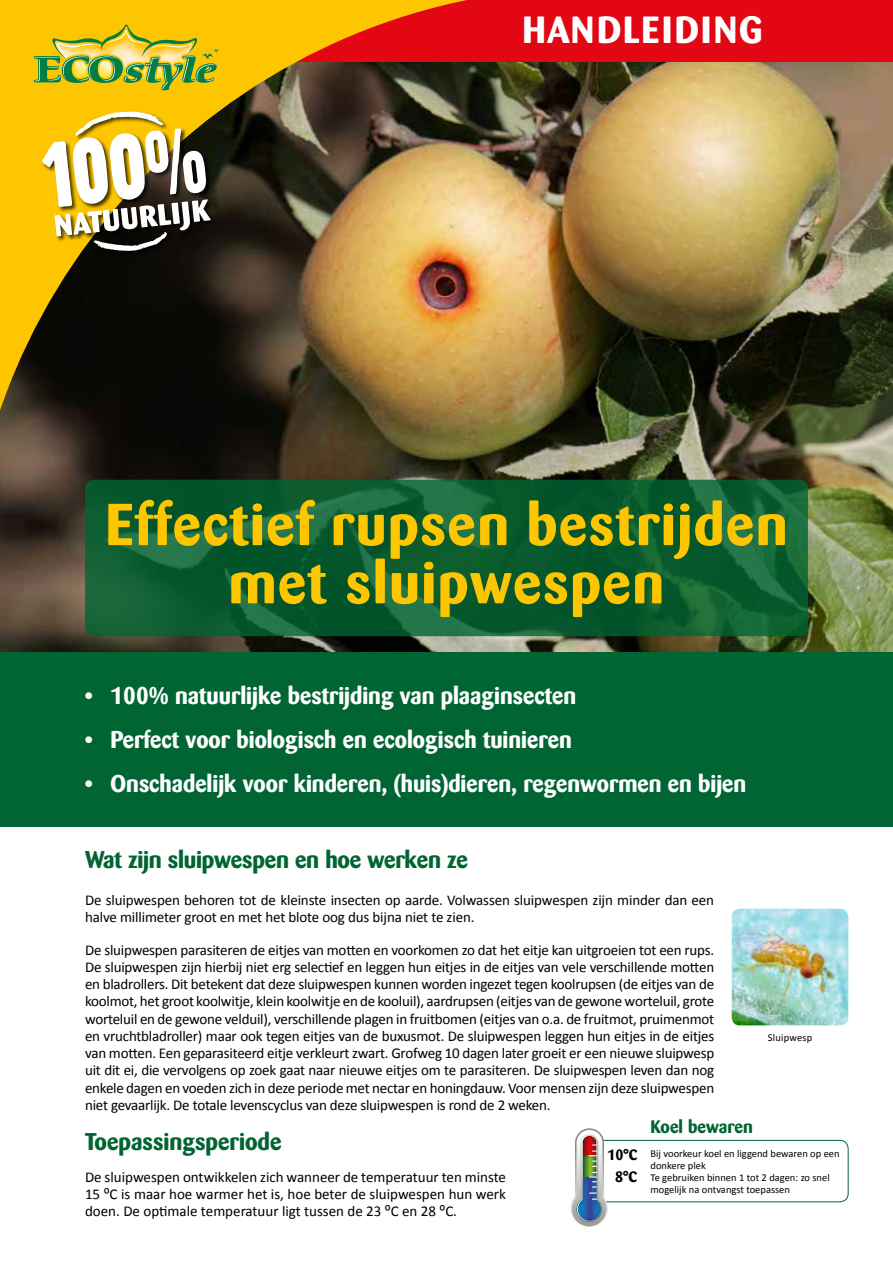
<style>
.page{position:relative;width:893px;height:1263px;background:#fff}
.page>*{position:absolute;margin:0;border:0;box-sizing:border-box;transform-origin:0 0}
.t1{font:700 58.5px/58.2px "Barmeno BQ";letter-spacing:.03em;color:#fdc600;text-align:center}
.t2{font:700 37.5px "Barmeno BQ";letter-spacing:.05em;color:#fff}
.t3{font:700 24px "Barmeno BQ";color:#fff}
.t4{font:700 24px "Barmeno BQ";letter-spacing:-.01em;color:#006533}
.t5{font:700 18px "Barmeno BQ";color:#006533}
.t6{font:15px/17.2px "Calibri";letter-spacing:-.01em;color:#000;text-align:justify}
.t7{font:700 14.85px "Barmeno BQ";color:#000}
.t8{font:10.5px/12px "Calibri";color:#000}
.t9{font:10.5px "Calibri";letter-spacing:.02em;color:#000}
</style>
<div class="page">
<img style="left:0;top:62px;width:893px;height:590px">
<div style="left:0;top:652px;width:893px;height:174px;background:#006533"></div>
<div style="left:0;top:0;width:893px;height:62px;background:#e30613"></div>
<img style="left:0;top:0;width:593px;height:465px">
<svg style="left:32px;top:24px;width:187px;height:68px;background:#c4bb2d"></svg>
<svg style="left:85px;top:480px;width:723px;height:156px;background:#0d5e32"></svg>
<div style="left:41px;top:111px;width:175px;height:146px;background:#000;opacity:.75"></div>
<svg style="left:42px;top:111px;width:169px;height:140px"></svg>
<div style="left:589px;top:1140px;width:259px;height:62px;border:1px solid #006533;border-radius:9px"></div>
<svg style="left:570px;top:1128px;width:38px;height:99px"></svg>
<img style="left:732px;top:909px;width:116px;height:116px">
<h2 class="t2" style="left:522px;top:7px;width:242px">HANDLEIDING</h2>
<h1 class="t1" style="left:105px;top:495px;width:684px">Effectief rupsen bestrijden met sluipwespen</h1>
<h3 class="t3" style="left:85px;top:681px;width:493px">• 100% natuurlijke bestrijding van plaaginsecten</h3>
<h3 class="t3" style="left:85px;top:725px;width:488px">• Perfect voor biologisch en ecologisch tuinieren</h3>
<h3 class="t3" style="left:85px;top:769px;width:663px">• Onschadelijk voor kinderen, (huis)dieren, regenwormen en bijen</h3>
<h3 class="t4" style="left:85px;top:845px;width:384px">Wat zijn sluipwespen en hoe werken ze</h3>
<p class="t6" style="left:85px;top:891px;width:631px">De sluipwespen behoren tot de kleinste insecten op aarde. Volwassen sluipwespen zijn minder dan een halve millimeter groot en met het blote oog dus bijna niet te zien.</p>
<p class="t6" style="left:85px;top:940px;width:631px">De sluipwespen parasiteren de eitjes van motten en voorkomen zo dat het eitje kan uitgroeien tot een rups.<br>De sluipwespen zijn hierbij niet erg selectief en leggen hun eitjes in de eitjes van vele verschillende motten en bladrollers. Dit betekent dat deze sluipwespen kunnen worden ingezet tegen koolrupsen (de eitjes van de koolmot, het groot koolwitje, klein koolwitje en de kooluil), aardrupsen (eitjes van de gewone worteluil, grote worteluil en de gewone velduil), verschillende plagen in fruitbomen (eitjes van o.a. de fruitmot, pruimenmot en vruchtbladroller) maar ook tegen eitjes van de buxusmot. De sluipwespen leggen hun eitjes in de eitjes van motten. Een geparasiteerd eitje verkleurt zwart. Grofweg 10 dagen later groeit er een nieuwe sluipwesp uit dit ei, die vervolgens op zoek gaat naar nieuwe eitjes om te parasiteren. De sluipwespen leven dan nog enkele dagen en voeden zich in deze periode met nectar en honingdauw. Voor mensen zijn deze sluipwespen niet gevaarlijk. De totale levenscyclus van deze sluipwespen is rond de 2 weken.</p>
<p class="t8" style="left:650px;top:1147px;width:191px">Bij voorkeur koel en liggend bewaren op een donkere plek<br>Te gebruiken binnen 1 tot 2 dagen: zo snel mogelijk na ontvangst toepassen</p>
<p class="t9" style="left:768px;top:1030px;width:46px">Sluipwesp</p>
<p class="t5" style="left:650px;top:1115px;width:104px">Koel bewaren</p>
<h3 class="t4" style="left:85px;top:1127px;width:198px">Toepassingsperiode</h3>
<p class="t6" style="left:85px;top:1168px;width:422px">De sluipwespen ontwikkelen zich wanneer de temperatuur ten minste 15 ⁰C is maar hoe warmer het is, hoe beter de sluipwespen hun werk doen. De optimale temperatuur ligt tussen de 23 ⁰C en 28 ⁰C.</p>
<p class="t7" style="left:607px;top:1146px;width:31px">10°C</p>
<p class="t7" style="left:615px;top:1167px;width:23px">8°C</p>
</div>
